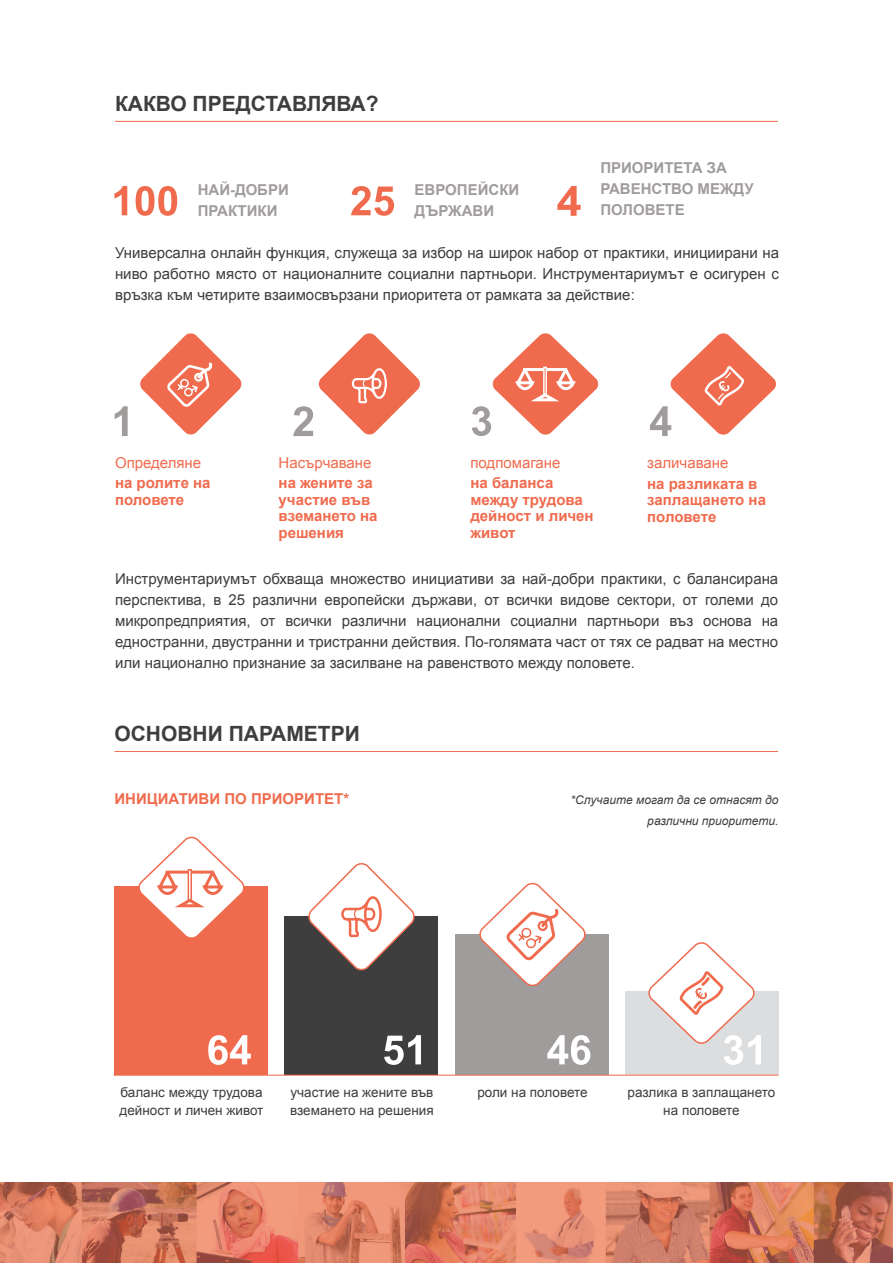
<style>
.page{position:relative;width:893px;height:1263px;background:#fff}
.page>*{position:absolute;margin:0;border:0;box-sizing:border-box;transform-origin:0 0}
.t1{font:700 21px "Arial";color:#3e3e3f}
.t2{font:15px/21px "Arial";color:#3e3e3f;text-align:justify}
.t3{font:700 15px/16.5px "Arial";color:#f06b4e}
.t4{font:700 15px/21px "Arial";color:#a09c9b}
.t5{font:15px "Arial";color:#f06b4e}
.t6{font:13.5px/18px "Arial";color:#3e3e3f}
.t7{font:italic 12px/21px "Arial";color:#3e3e3f;text-align:right}
</style>
<div class="page">
<hr style="left:114px;top:751px;width:664px;height:1px;background:#f06b4e">
<hr style="left:115px;top:121px;width:663px;height:1px;background:#f06b4e">
<svg style="left:557px;top:186px;width:24px;height:30px"></svg>
<svg style="left:351px;top:186px;width:43px;height:30px"></svg>
<svg style="left:114px;top:186px;width:63px;height:30px"></svg>
<img style="left:0;top:1182px;width:893px;height:81px">
<svg style="left:140px;top:333px;width:102px;height:102px"></svg>
<svg style="left:115px;top:406px;width:13px;height:30px"></svg>
<svg style="left:293px;top:333px;width:127px;height:103px"></svg>
<svg style="left:650px;top:333px;width:126px;height:103px"></svg>
<svg style="left:472px;top:333px;width:127px;height:103px"></svg>
<div style="left:624px;top:991px;width:154px;height:84px;background:#dcdddf"></div>
<div style="left:454px;top:934px;width:154px;height:141px;background:#a09c9b"></div>
<div style="left:284px;top:916px;width:154px;height:159px;background:#3e3e3f"></div>
<div style="left:114px;top:886px;width:154px;height:189px;background:#f06b4e"></div>
<svg style="left:479px;top:882px;width:107px;height:104px"></svg>
<svg style="left:308px;top:863px;width:107px;height:108px"></svg>
<hr style="left:114px;top:1075px;width:664px;height:1px;background:#f06b4e">
<svg style="left:138px;top:836px;width:107px;height:102px"></svg>
<svg style="left:547px;top:1035px;width:43px;height:30px"></svg>
<svg style="left:208px;top:1035px;width:43px;height:30px"></svg>
<svg style="left:384px;top:1035px;width:37px;height:30px"></svg>
<svg style="left:648px;top:942px;width:113px;height:123px"></svg>
<h1 class="t1" style="left:115px;top:89px;width:265px">КАКВО ПРЕДСТАВЛЯВА?</h1>
<p class="t4" style="left:198px;top:179px;width:92px">НАЙ-ДОБРИ<br>ПРАКТИКИ</p>
<p class="t4" style="left:415px;top:179px;width:106px">ЕВРОПЕЙСКИ<br>ДЪРЖАВИ</p>
<p class="t4" style="left:600px;top:158px;width:155px">ПРИОРИТЕТА ЗА<br>РАВЕНСТВО МЕЖДУ<br>ПОЛОВЕТЕ</p>
<p class="t2" style="left:115px;top:243px;width:665px">Универсална онлайн функция, служеща за избор на широк набор от практики, инициирани на ниво работно място от националните социални партньори. Инструментариумът е осигурен с връзка към четирите взаимосвързани приоритета от рамката за действие:</p>
<p class="t5" style="left:115px;top:452px;width:88px">Oпределяне</p>
<p class="t3" style="left:115px;top:475px;width:97px">на ролите на половете</p>
<p class="t5" style="left:279px;top:452px;width:94px">Hасърчаване</p>
<p class="t3" style="left:279px;top:475px;width:100px">на жените за участие във вземането на решения</p>
<p class="t5" style="left:470px;top:452px;width:92px">подпомагане</p>
<p class="t3" style="left:470px;top:475px;width:125px">на баланса между трудова дейност и личен живот</p>
<p class="t5" style="left:647px;top:453px;width:83px">заличаване</p>
<p class="t3" style="left:647px;top:475px;width:120px">на разликата в заплащането на половете</p>
<p class="t2" style="left:115px;top:568px;width:665px">Инструментариумът обхваща множество инициативи за най-добри практики, с балансирана перспектива, в 25 различни европейски държави, от всички видове сектори, от големи до микропредприятия, от всички различни национални социални партньори въз основа на едностранни, двустранни и тристранни действия. По-голямата част от тях се радват на местно или национално признание за засилване на равенството между половете.</p>
<h1 class="t1" style="left:114px;top:719px;width:247px">ОСНОВНИ ПАРАМЕТРИ</h1>
<p class="t3" style="left:114px;top:791px;width:236px">ИНИЦИАТИВИ ПО ПРИОРИТЕТ*</p>
<p class="t7" style="left:571px;top:789px;width:209px">*Случаите могат да се отнасят до различни приоритети.</p>
<p class="t6" style="left:119px;top:1083px;width:146px">баланс между трудова дейност и личен живот</p>
<p class="t6" style="left:291px;top:1083px;width:144px">участие на жените във</p>
<p class="t6" style="left:477px;top:1083px;width:112px">роли на половете</p>
<p class="t6" style="left:290px;top:1101px;width:145px">вземането на решения</p>
<p class="t6" style="left:628px;top:1083px;width:149px;text-align:center">разлика в заплащането на половете</p>
</div>
